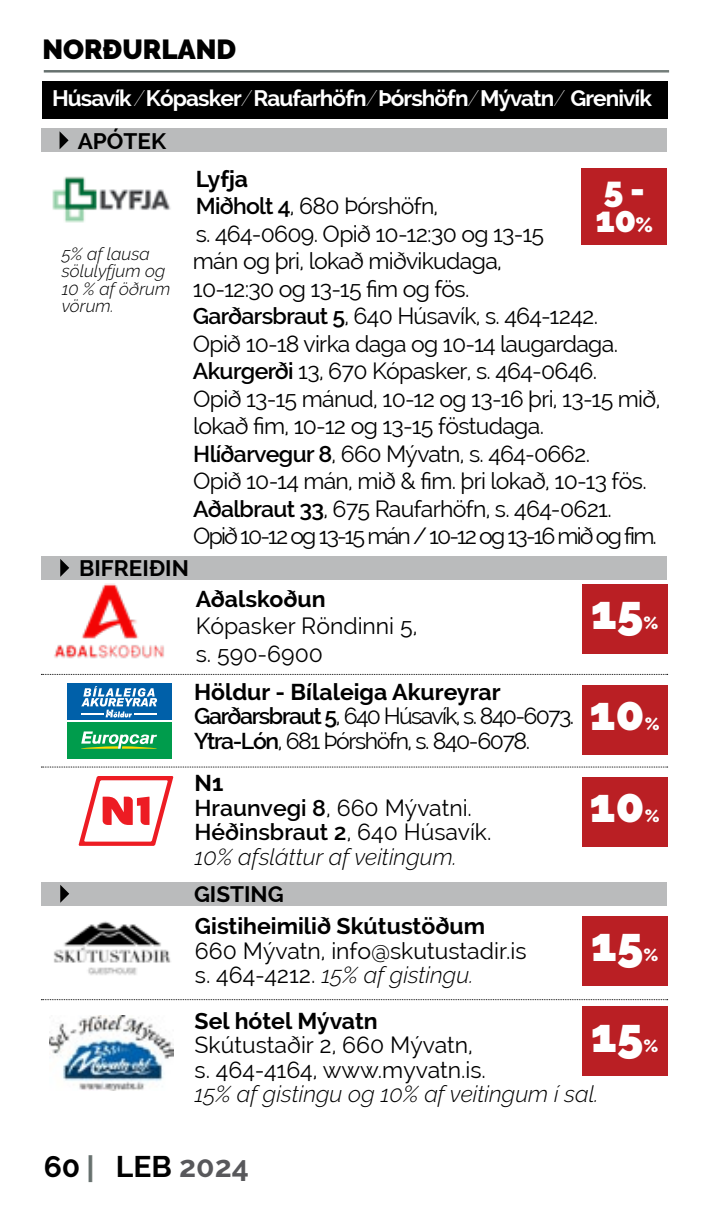
<style>
.page{position:relative;width:709px;height:1205px;background:#fff}
.page>*{position:absolute;margin:0;border:0;box-sizing:border-box;transform-origin:0 0}
.t1{font:900 47.5px "Raleway";color:#fff}
.t2{font:900 35.75px/30px "Raleway";color:#fff}
.t3{font:700 30px "Raleway";color:#000}
.t4{font:900 27.5px "Raleway";color:#000}
.t5{font:23px/27.5px "Raleway";letter-spacing:-.03em;color:#000}
.t6{font:23px/24.5px "Raleway";color:#000}
.t7{font:23px/24.5px "Raleway";letter-spacing:-.07em;color:#000}
.t8{font:700 23px "Raleway";color:#000}
.t9{font:italic 300 23px "Raleway";color:#000}
.t10{font:700 22.5px "Raleway";letter-spacing:-.04em;color:#fff}
.t11{font:700 22.5px "Raleway";color:#000}
.t12{font:italic 300 17.5px/17.5px "Raleway";color:#000}
.t13{font:900 17.5px "Raleway";color:#fff}
.s1{font-weight:100}
.s2{font-weight:700}
.s3{font-weight:600}
.s4{font-size:20.5px}
.s5{font-weight:300;font-style:italic}
.s6{color:#58585b}
</style>
<div class="page">
<svg style="left:41px;top:999px;width:626px;height:1px"></svg>
<div style="left:41px;top:128px;width:625px;height:24px;background:#babbbc"></div>
<svg style="left:60px;top:132px;width:9px;height:17px"></svg>
<div style="left:42px;top:556px;width:625px;height:23px;background:#babbbc"></div>
<svg style="left:60px;top:559px;width:9px;height:18px"></svg>
<div style="left:42px;top:881px;width:625px;height:24px;background:#babbbc"></div>
<svg style="left:60px;top:885px;width:9px;height:18px"></svg>
<img style="left:52px;top:176px;width:119px;height:47px">
<div style="left:43px;top:81px;width:625px;height:38px;background:#000"></div>
<img style="left:54px;top:583px;width:110px;height:76px">
<div style="left:582px;top:584px;width:85px;height:69px;background:#ba1f24"></div>
<div style="left:582px;top:685px;width:85px;height:69px;background:#ba1f24"></div>
<div style="left:582px;top:777px;width:85px;height:69px;background:#ba1f24"></div>
<div style="left:582px;top:916px;width:85px;height:69px;background:#ba1f24"></div>
<div style="left:582px;top:1007px;width:85px;height:69px;background:#ba1f24"></div>
<svg style="left:67px;top:683px;width:105px;height:76px"></svg>
<div style="left:67px;top:683px;width:104px;height:37px;background:#0060a9"></div>
<div style="left:67px;top:722px;width:104px;height:36px;background:#009c4c"></div>
<svg style="left:81px;top:686px;width:76px;height:31px"></svg>
<svg style="left:81px;top:731px;width:76px;height:18px"></svg>
<svg style="left:78px;top:776px;width:95px;height:70px"></svg>
<svg style="left:41px;top:674px;width:626px;height:1px"></svg>
<svg style="left:41px;top:766px;width:626px;height:1px"></svg>
<img style="left:53px;top:921px;width:118px;height:54px">
<img style="left:50px;top:1015px;width:123px;height:75px">
<div style="left:581px;top:169px;width:86px;height:76px;background:#ba1f24"></div>
<p class="t4" style="left:42px;top:33px;width:195px">NORÐURLAND</p>
<p class="t10" style="left:52px;top:85px;width:601px">Húsavík<span class="s1">/</span>Kópasker<span class="s1">/</span>Raufarhöfn<span class="s1">/</span>Þórshöfn<span class="s1">/</span>Mývatn<span class="s1">/</span> Grenivík</p>
<p class="t11" style="left:78px;top:128px;width:90px">APÓTEK</p>
<p class="t12" style="left:62px;top:245px;width:110px">5% af lausa sölulyfjum og<br>10 % af öðrum vörum.</p>
<p class="t5" style="left:193px;top:165px;width:469px"><span class="s2">Lyfja<br></span><span class="s3">Miðholt 4</span>, 680 Þórshöfn,<br>s. 464-0609. Opið 10-12:30 og 13-15<br>mán og þri, lokað miðvikudaga,<br>10-12:30 og 13-15 fim og fös.<br><span class="s3">Garðarsbraut 5</span>, 640 Húsavík, s. 464-1242.<br>Opið 10-18 virka daga og 10-14 laugardaga.<br><span class="s3">Akurgerði</span> 13, 670 Kópasker, s. 464-0646.<br>Opið 13-15 mánud, 10-12 og 13-16 þri, 13-15 mið, lokað fim, 10-12 og 13-15 föstudaga.<br><span class="s3">Hlíðarvegur 8</span>, 660 Mývatn, s. 464-0662.<br>Opið 10-14 mán, mið &amp; fim. þri lokað, 10-13 fös.<br><span class="s3">Aðalbraut 33</span>, 675 Raufarhöfn, s. 464-0621.<br>Opið 10-12 og 13-15 mán / 10-12 og 13-16 mið og fim.</p>
<h2 class="t2" style="left:595px;top:175px;width:59px">5 -<br>10<span class="s4">%</span></h2>
<p class="t11" style="left:79px;top:555px;width:111px">BIFREIÐIN</p>
<p class="t8" style="left:196px;top:586px;width:131px">Aðalskoðun</p>
<p class="t6" style="left:196px;top:612px;width:223px;line-height:27.5px">Kópasker Röndinni 5, s. 590-6900</p>
<p class="t7" style="left:194px;top:679px;width:381px"><span class="s2">Höldur - Bílaleiga Akureyrar<br></span><span class="s3">Garðarsbraut 5</span>, 640 Húsavík, s. 840-6073.<br><span class="s3">Ytra-Lón</span>, 681 Þórshöfn, s. 840-6078.</p>
<p class="t6" style="left:194px;top:771px;width:298px"><span class="s2">N1<br></span><span class="s3">Hraunvegi 8</span>, 660 Mývatni.<br><span class="s3">Héðinsbraut 2</span>, 640 Húsavík.<br><span class="s5">10% afsláttur af veitingum.</span></p>
<p class="t11" style="left:194px;top:881px;width:91px">GISTING</p>
<h1 class="t1" style="left:591px;top:585px;width:54px">15</h1>
<p class="t13" style="left:643px;top:612px;width:16px">%</p>
<h1 class="t1" style="left:589px;top:685px;width:57px">10</h1>
<p class="t13" style="left:644px;top:713px;width:16px">%</p>
<h1 class="t1" style="left:589px;top:778px;width:57px">10</h1>
<p class="t13" style="left:644px;top:806px;width:16px">%</p>
<p class="t8" style="left:195px;top:913px;width:292px">Gistiheimilið Skútustöðum</p>
<p class="t6" style="left:195px;top:938px;width:333px">660 Mývatn, info@skutustadir.is s. 464-4212. <span class="s5">15% af gistingu.</span></p>
<p class="t8" style="left:194px;top:1007px;width:185px">Sel hótel Mývatn</p>
<p class="t6" style="left:194px;top:1032px;width:293px">Skútustaðir 2, 660 Mývatn, s. 464-4164, www.myvatn.is.</p>
<p class="t9" style="left:194px;top:1080px;width:405px">15% af gistingu og 10% af veitingum í sal.</p>
<h1 class="t1" style="left:591px;top:916px;width:54px">15</h1>
<p class="t13" style="left:643px;top:944px;width:16px">%</p>
<h1 class="t1" style="left:591px;top:1007px;width:54px">15</h1>
<p class="t13" style="left:643px;top:1035px;width:16px">%</p>
<h3 class="t3" style="left:44px;top:1149px;width:206px">60 LEB <span class="s6">2024</span></h3>
</div>
